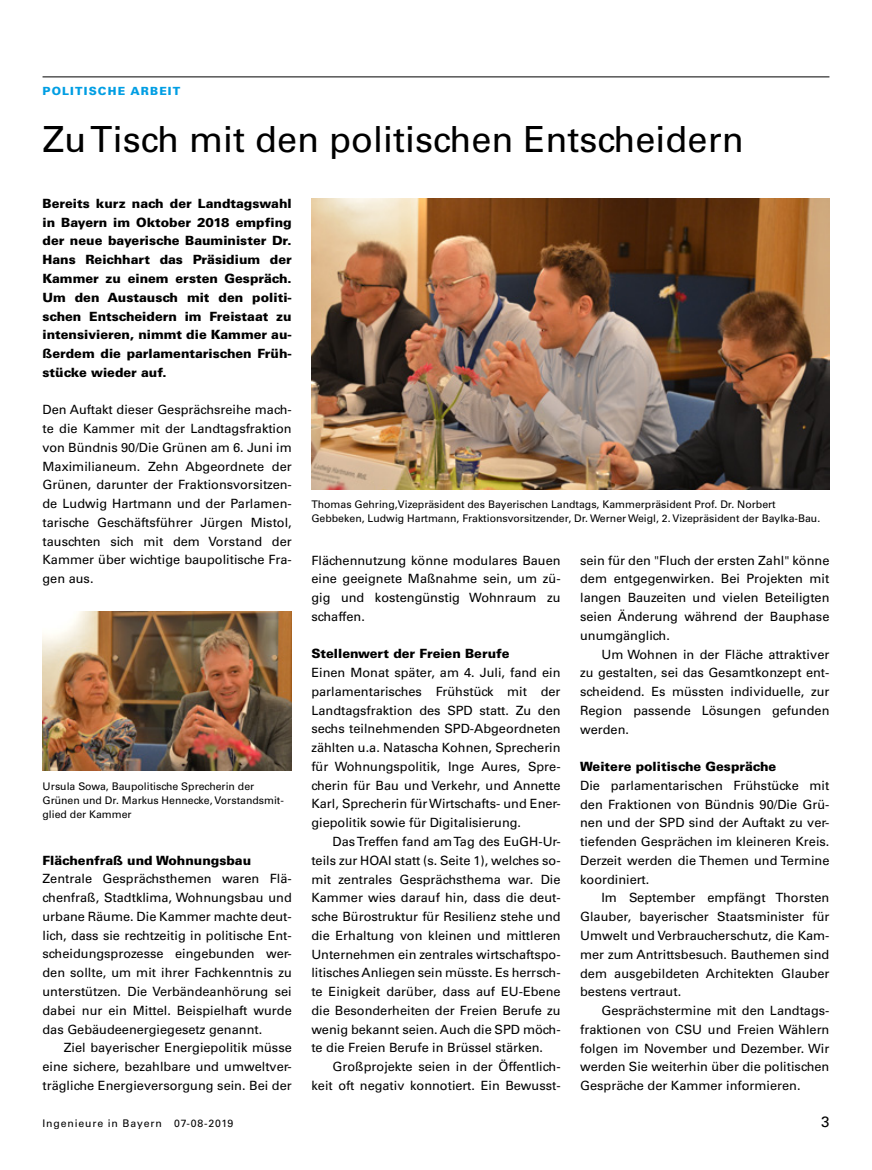
<style>
.page{position:relative;width:872px;height:1170px;background:#fff}
.page>*{position:absolute;margin:0;border:0;box-sizing:border-box;transform-origin:0 0}
.t1{font:36px "Univers LT Std";color:#000}
.t2{font:15px "Univers LT Std";color:#000}
.t3{font:12.75px/18.8px "Univers LT Std";color:#000;text-align:justify}
.t4{font:900 12.75px/18.8px "Univers LT Std";color:#000;text-align:justify}
.t5{font:900 11.25px "Univers LT Std";letter-spacing:.1em;color:#009ee3}
.t6{font:10.5px/14.1px "Univers LT Std";color:#000}
.t7{font:10.5px "Univers LT Std";letter-spacing:.08em;color:#000}
</style>
<div class="page">
<hr style="left:43px;top:76px;width:786px;height:1px;background:#000">
<img style="left:43px;top:611px;width:249px;height:159px">
<img style="left:311px;top:199px;width:518px;height:290px">
<p class="t5" style="left:43px;top:84px;width:139px">POLITISCHE ARBEIT</p>
<h1 class="t1" style="left:43px;top:117px;width:702px">Zu Tisch mit den politischen Entscheidern</h1>
<p class="t4" style="left:43px;top:194px;width:251px">Bereits kurz nach der Landtagswahl in Bayern im Oktober 2018 empfing der neue bayerische Bauminister Dr.<br>Hans Reichhart das Präsidium der Kammer zu einem ersten Gespräch.<br>Um den Austausch mit den politi&shy;schen Entscheidern im Freistaat zu intensivieren, nimmt die Kammer au&shy;ßerdem die parlamentarischen Früh&shy;stücke wieder auf.</p>
<p class="t3" style="left:43px;top:400px;width:251px">Den Auftakt dieser Gesprächsreihe mach&shy;te die Kammer mit der Landtagsfraktion von Bündnis 90/Die Grünen am 6. Juni im Maximilianeum. Zehn Abgeordnete der Grünen, darunter der Fraktionsvorsitzen&shy;de Ludwig Hartmann und der Parlamen&shy;tarische Geschäftsführer Jürgen Mistol, tauschten sich mit dem Vorstand der Kammer über wichtige baupolitische Fra&shy;gen aus.</p>
<p class="t6" style="left:43px;top:778px;width:243px">Ursula Sowa, Baupolitische Sprecherin der<br>Grünen und Dr. Markus Hennecke, Vorstandsmit&shy;glied der Kammer</p>
<p class="t4" style="left:43px;top:850px;width:210px">Flächenfraß und Wohnungsbau</p>
<p class="t3" style="left:43px;top:869px;width:251px">Zentrale Gesprächsthemen waren Flä&shy;chenfraß, Stadtklima, Wohnungsbau und urbane Räume. Die Kammer machte deut&shy;lich, dass sie rechtzeitig in politische Ent&shy;scheidungsprozesse eingebunden wer&shy;den sollte, um mit ihrer Fachkenntnis zu unterstützen. Die Verbändeanhörung sei dabei nur ein Mittel. Beispielhaft wurde das Gebäudeenergiegesetz genannt.</p>
<p class="t3" style="left:43px;top:1038px;width:251px;text-indent:21px">Ziel bayerischer Energiepolitik müsse eine sichere, bezahlbare und umweltver&shy;trägliche Energieversorgung sein. Bei der</p>
<p class="t6" style="left:311px;top:497px;width:510px">Thomas Gehring,Vizepräsident des Bayerischen Landtags, Kammerpräsident Prof. Dr. Norbert<br>Gebbeken, Ludwig Hartmann, Fraktionsvorsitzender, Dr. Werner Weigl, 2. Vizepräsident der BayIka-Bau.</p>
<p class="t3" style="left:311px;top:550px;width:251px">Flächennutzung könne modulares Bauen eine geeignete Maßnahme sein, um zü&shy;gig und kostengünstig Wohnraum zu schaffen.</p>
<p class="t4" style="left:311px;top:644px;width:200px">Stellenwert der Freien Berufe</p>
<p class="t3" style="left:311px;top:663px;width:251px">Einen Monat später, am 4. Juli, fand ein parlamentarisches Frühstück mit der Landtagsfraktion des SPD statt. Zu den sechs teilnehmenden SPD-Abgeordneten zählten u.a. Natascha Kohnen, Sprecherin für Wohnungspolitik, Inge Aures, Spre&shy;cherin für Bau und Verkehr, und Annette Karl, Sprecherin für Wirtschafts- und Ener&shy;giepolitik sowie für Digitalisierung.</p>
<p class="t3" style="left:311px;top:832px;width:251px;text-indent:21px">Das Treffen fand am Tag des EuGH-Ur&shy;teils zur HOAI statt (s. Seite 1), welches so&shy;mit zentrales Gesprächsthema war. Die Kammer wies darauf hin, dass die deut&shy;sche Bürostruktur für Resilienz stehe und die Erhaltung von kleinen und mittleren Unternehmen ein zentrales wirtschaftspo&shy;litisches Anliegen sein müsste. Es herrsch&shy;te Einigkeit darüber, dass auf EU-Ebene die Besonderheiten der Freien Berufe zu wenig bekannt seien. Auch die SPD möch&shy;te die Freien Berufe in Brüssel stärken.</p>
<p class="t3" style="left:311px;top:1057px;width:251px;text-align:right">Großprojekte seien in der Öffentlich&shy;keit oft negativ konnotiert. Ein Bewusst-</p>
<p class="t3" style="left:580px;top:551px;width:251px">sein für den "Fluch der ersten Zahl" könne dem entgegenwirken. Bei Projekten mit langen Bauzeiten und vielen Beteiligten seien Änderung während der Bauphase unumgänglich.</p>
<p class="t3" style="left:580px;top:644px;width:251px;text-indent:21px">Um Wohnen in der Fläche attraktiver zu gestalten, sei das Gesamtkonzept ent&shy;scheidend. Es müssten individuelle, zur Region passende Lösungen gefunden werden.</p>
<p class="t4" style="left:580px;top:757px;width:198px">Weitere politische Gespräche</p>
<p class="t3" style="left:580px;top:776px;width:251px">Die parlamentarischen Frühstücke mit den Fraktionen von Bündnis 90/Die Grü&shy;nen und der SPD sind der Auftakt zu ver&shy;tiefenden Gesprächen im kleineren Kreis.<br>Derzeit werden die Themen und Termine koordiniert.</p>
<p class="t3" style="left:580px;top:888px;width:251px;text-indent:21px">Im September empfängt Thorsten Glauber, bayerischer Staatsminister für Umwelt und Verbraucherschutz, die Kam&shy;mer zum Antrittsbesuch. Bauthemen sind dem ausgebildeten Architekten Glauber bestens vertraut.</p>
<p class="t3" style="left:580px;top:1001px;width:251px;text-indent:21px">Gesprächstermine mit den Landtags&shy;fraktionen von CSU und Freien Wählern folgen im November und Dezember. Wir werden Sie weiterhin über die politischen Gespräche der Kammer informieren.</p>
<p class="t7" style="left:43px;top:1117px;width:192px">Ingenieure in Bayern 07-08-2019</p>
<p class="t2" style="left:821px;top:1112px;width:10px">3</p>
</div>
